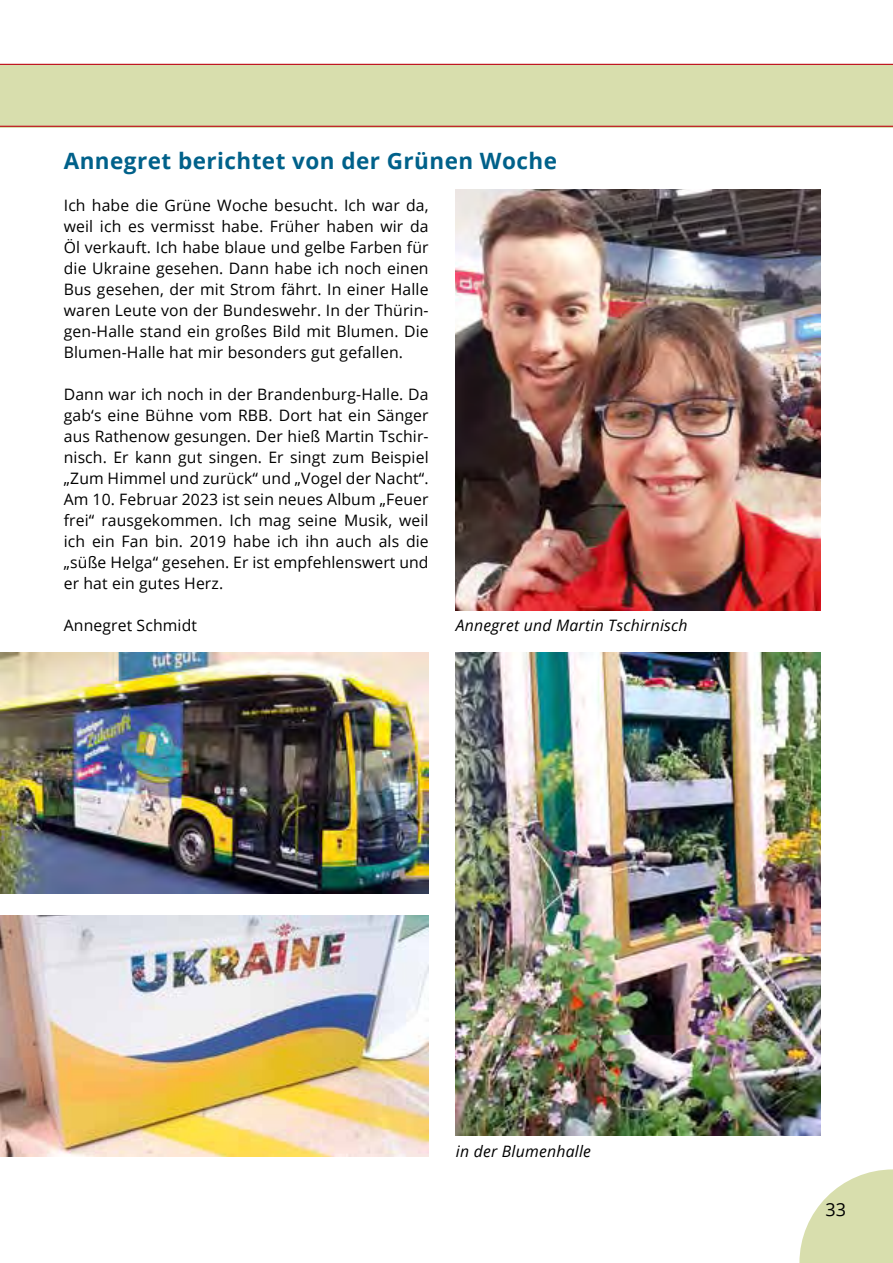
<style>
.page{position:relative;width:893px;height:1263px;background:#fff}
.page>*{position:absolute;margin:0;border:0;box-sizing:border-box;transform-origin:0 0}
.t1{font:700 22.5px "Open Sans";letter-spacing:.02em;color:#00618a}
.t2{font:18px "Open Sans";color:#000}
.t3{font:15.75px/21px "Open Sans";letter-spacing:.01em;color:#000;text-align:justify}
.t4{font:italic 15.75px "Open Sans";letter-spacing:.015em;color:#000}
</style>
<div class="page">
<svg style="left:799px;top:1169px;width:94px;height:94px"></svg>
<div style="left:0;top:64px;width:893px;height:64px;background:#d8dead"></div>
<hr style="left:0;top:64px;width:893px;height:1px;background:#bd0615">
<hr style="left:0;top:126px;width:893px;height:1px;background:#bd0615">
<img style="left:456px;top:190px;width:365px;height:420px">
<img style="left:456px;top:652px;width:365px;height:484px">
<img style="left:0;top:652px;width:429px;height:242px">
<img style="left:0;top:915px;width:429px;height:242px">
<h1 class="t1" style="left:64px;top:145px;width:495px">Annegret berichtet von der Grünen Woche</h1>
<p class="t3" style="left:64px;top:194px;width:366px">Ich habe die Grüne Woche besucht. Ich war da, weil ich es vermisst habe. Früher haben wir da Öl verkauft. Ich habe blaue und gelbe Farben für die Ukraine gesehen. Dann habe ich noch einen Bus gesehen, der mit Strom fährt. In einer Halle waren Leute von der Bundeswehr. In der Thürin&shy;gen-Halle stand ein großes Bild mit Blumen. Die Blumen-Halle hat mir besonders gut gefallen.</p>
<p class="t3" style="left:64px;top:383px;width:366px">Dann war ich noch in der Brandenburg-Halle. Da gab‘s eine Bühne vom RBB. Dort hat ein Sänger aus Rathenow gesungen. Der hieß Martin Tschir&shy;nisch. Er kann gut singen. Er singt zum Beispiel „Zum Himmel und zurück“ und „Vogel der Nacht“.<br>Am 10. Februar 2023 ist sein neues Album „Feuer frei“ rausgekommen. Ich mag seine Musik, weil ich ein Fan bin. 2019 habe ich ihn auch als die „süße Helga“ gesehen. Er ist empfehlenswert und er hat ein gutes Herz.</p>
<p class="t3" style="left:64px;top:615px;width:135px">Annegret Schmidt</p>
<p class="t4" style="left:456px;top:615px;width:233px">Annegret und Martin Tschirnisch</p>
<p class="t4" style="left:456px;top:1140px;width:137px">in der Blumenhalle</p>
<p class="t2" style="left:826px;top:1197px;width:22px">33</p>
</div>
